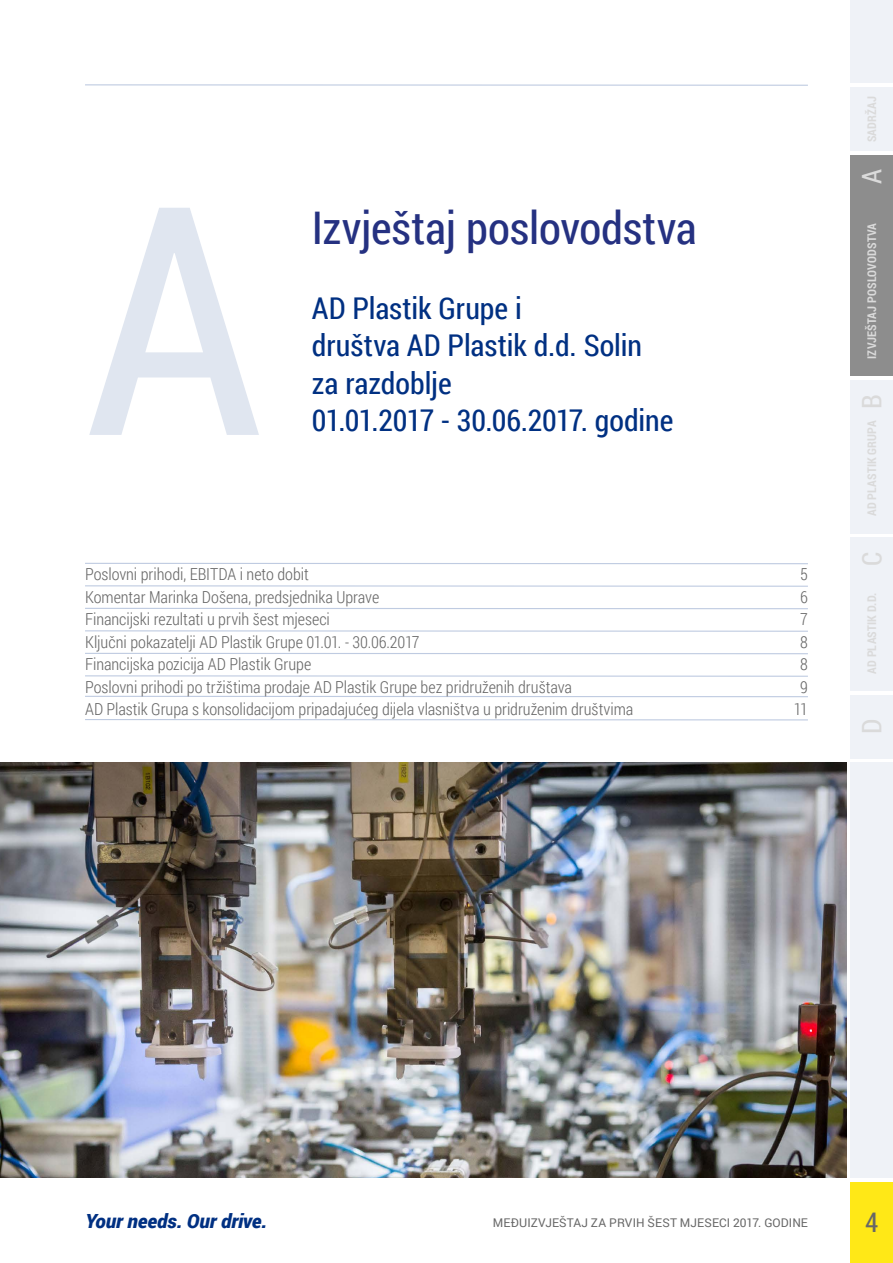
<style>
.page{position:relative;width:893px;height:1263px;background:#fff}
.page>*{position:absolute;margin:0;border:0;box-sizing:border-box;transform-origin:0 0}
.t1{font:319.5px "Roboto Condensed";color:#e0e6f0}
.t2{font:45px "Roboto Condensed";letter-spacing:-.005em;color:#253181}
.t3{font:30px/37.5px "Roboto Condensed";letter-spacing:-.005em;color:#003082}
.t4{font:27px "Roboto Condensed";color:#dadada}
.t5{font:27px "Roboto Condensed";color:#676767}
.t6{font:italic 900 19.5px "Roboto";letter-spacing:-.005em;color:#003082}
.t7{font:300 16.5px "Roboto Condensed";letter-spacing:-.005em;color:#676767}
.t8{font:700 12px "Roboto Condensed";letter-spacing:.015em;color:#dadada}
.t9{font:12px "Roboto";letter-spacing:.005em;color:#676767}
</style>
<div class="page">
<hr style="left:85px;top:84px;width:723px;height:2px;background:#bfcbe1">
<img style="left:0;top:763px;width:846px;height:415px">
<hr style="left:85px;top:563px;width:723px;height:1px;background:#bfcbe1">
<hr style="left:85px;top:585px;width:723px;height:2px;background:#bfcbe1">
<hr style="left:85px;top:608px;width:723px;height:1px;background:#bfcbe1">
<hr style="left:85px;top:630px;width:723px;height:2px;background:#bfcbe1">
<hr style="left:85px;top:653px;width:723px;height:1px;background:#bfcbe1">
<hr style="left:85px;top:675px;width:723px;height:2px;background:#bfcbe1">
<hr style="left:85px;top:696px;width:723px;height:1px;background:#bfcbe1">
<hr style="left:85px;top:719px;width:723px;height:1px;background:#bfcbe1">
<div style="left:850px;top:1182px;width:43px;height:81px;background:#ffe817"></div>
<div style="left:850px;top:155px;width:43px;height:221px;background:#8d8d8d"></div>
<div style="left:850px;top:380px;width:43px;height:153px;background:#eff2f7"></div>
<div style="left:850px;top:538px;width:43px;height:153px;background:#eff2f7"></div>
<div style="left:850px;top:695px;width:43px;height:63px;background:#eff2f7"></div>
<div style="left:850px;top:87px;width:43px;height:63px;background:#eff2f7"></div>
<div style="left:850px;top:0;width:43px;height:83px;background:#eff2f7"></div>
<div style="left:850px;top:763px;width:43px;height:415px;background:#eff2f7"></div>
<p class="t8" style="left:863px;top:142px;width:48px;rotate:-90deg">SADRŽAJ</p>
<h1 class="t1" style="left:85px;top:99px;width:179px">A</h1>
<h2 class="t2" style="left:312px;top:196px;width:386px">Izvještaj poslovodstva</h2>
<h3 class="t3" style="left:312px;top:288px;width:363px">AD Plastik Grupe i<br>društva AD Plastik d.d. Solin za razdoblje<br>01.01.2017 - 30.06.2017. godine</h3>
<p class="t7" style="left:85px;top:563px;width:225px">Poslovni prihodi, EBITDA i neto dobit</p>
<p class="t7" style="left:800px;top:563px;width:9px">5</p>
<p class="t7" style="left:85px;top:585px;width:296px">Komentar Marinka Došena, predsjednika Uprave</p>
<p class="t7" style="left:800px;top:585px;width:9px">6</p>
<p class="t7" style="left:85px;top:608px;width:246px">Financijski rezultati u prvih šest mjeseci</p>
<p class="t7" style="left:800px;top:608px;width:9px">7</p>
<p class="t7" style="left:85px;top:630px;width:336px">Ključni pokazatelji AD Plastik Grupe 01.01. - 30.06.2017</p>
<p class="t7" style="left:800px;top:630px;width:9px">8</p>
<p class="t7" style="left:85px;top:653px;width:228px">Financijska pozicija AD Plastik Grupe</p>
<p class="t7" style="left:800px;top:653px;width:9px">8</p>
<p class="t7" style="left:85px;top:676px;width:489px">Poslovni prihodi po tržištima prodaje AD Plastik Grupe bez pridruženih društava</p>
<p class="t7" style="left:800px;top:676px;width:9px">9</p>
<p class="t7" style="left:85px;top:698px;width:550px">AD Plastik Grupa s konsolidacijom pripadajućeg dijela vlasništva u pridruženim društvima</p>
<p class="t7" style="left:794px;top:698px;width:16px">11</p>
<h3 class="t4" style="left:853px;top:184px;width:16px;rotate:-90deg">A</h3>
<p class="t8" style="left:863px;top:359px;width:137px;rotate:-90deg">IZVJEŠTAJ POSLOVODSTVA</p>
<h3 class="t4" style="left:853px;top:409px;width:16px;rotate:-90deg">B</h3>
<p class="t8" style="left:863px;top:516px;width:97px;rotate:-90deg">AD PLASTIK GRUPA</p>
<h3 class="t4" style="left:853px;top:566px;width:16px;rotate:-90deg">C</h3>
<p class="t8" style="left:863px;top:674px;width:83px;rotate:-90deg">AD PLASTIK D.D.</p>
<h3 class="t4" style="left:853px;top:734px;width:17px;rotate:-90deg">D</h3>
<p class="t6" style="left:85px;top:1207px;width:184px">Your needs. Our drive.</p>
<p class="t9" style="left:493px;top:1214px;width:316px">MEĐUIZVJEŠTAJ ZA PRVIH ŠEST MJESECI 2017. GODINE</p>
<h3 class="t5" style="left:865px;top:1204px;width:15px">4</h3>
</div>
